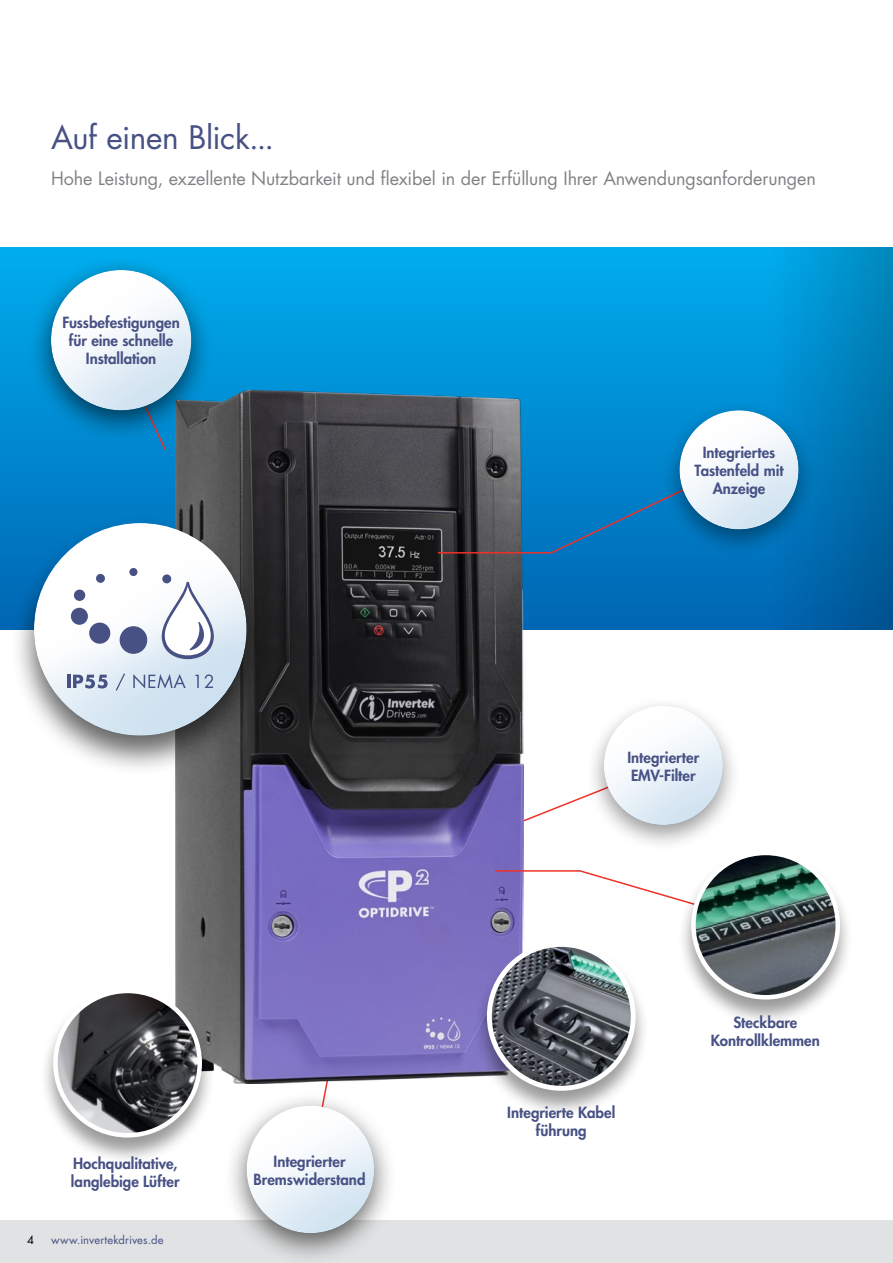
<style>
.page{position:relative;width:893px;height:1263px;background:#fff}
.page>*{position:absolute;margin:0;border:0;box-sizing:border-box;transform-origin:0 0}
.t1{font:31.5px "Futura Std";letter-spacing:-.015em;color:#475184}
.Page_Intro{font:18px "Futura Std";letter-spacing:-.005em;color:#808285}
.t2{font:800 15px/18px "Futura Std";color:#475184;text-align:center}
.t3{font:11.25px "Futura Std";letter-spacing:.01em;color:#475184}
.t4{font:11.25px "Futura Std";color:#000}
</style>
<div class="page">
<svg style="left:324px;top:1083px;width:4px;height:8px"></svg>
<svg style="left:523px;top:764px;width:62px;height:71px"></svg>
<div style="left:0;top:247px;width:893px;height:382px;background:linear-gradient(to bottom,#00adee,#0066b3)"></div>
<svg style="left:767px;top:247px;width:126px;height:382px;background:#007ab9"></svg>
<img style="left:175px;top:390px;width:348px;height:693px">
<div style="left:0;top:1220px;width:893px;height:43px;background:#e1e2e3"></div>
<svg style="left:493px;top:869px;width:184px;height:58px"></svg>
<div style="left:223px;top:1091px;width:175px;height:172px;background:#000;opacity:.6"></div>
<div style="left:246px;top:1104px;width:130px;height:131px;background:#0066b3;opacity:.2"></div>
<div style="left:585px;top:696px;width:156px;height:156px;background:#000;opacity:.4"></div>
<div style="left:603px;top:705px;width:122px;height:122px;background:#0066b3;opacity:.2"></div>
<svg style="left:113px;top:442px;width:54px;height:9px"></svg>
<div style="left:28px;top:255px;width:186px;height:187px;background:#000;opacity:.6"></div>
<div style="left:50px;top:269px;width:144px;height:144px;background:#0066b3;opacity:.2"></div>
<svg style="left:436px;top:449px;width:225px;height:105px;background:#1f6895"></svg>
<div style="left:39px;top:988px;width:177px;height:176px;background:#000;opacity:.4"></div>
<img style="left:55px;top:991px;width:145px;height:144px">
<div style="left:53px;top:989px;width:149px;height:148px;border:4px solid #fff;border-radius:50%"></div>
<div style="left:473px;top:941px;width:177px;height:176px;background:#000;opacity:.4"></div>
<img style="left:489px;top:944px;width:144px;height:144px;border-radius:72px">
<div style="left:487px;top:942px;width:149px;height:149px;border:5px solid #fff;border-radius:50%"></div>
<div style="left:677px;top:850px;width:177px;height:176px;background:#000;opacity:.4"></div>
<img style="left:693px;top:853px;width:145px;height:144px;border-radius:72px">
<div style="left:691px;top:851px;width:149px;height:148px;border:4px solid #fff;border-radius:50%"></div>
<div style="left:11px;top:517px;width:259px;height:259px;background:#000;opacity:.6"></div>
<div style="left:32px;top:521px;width:216px;height:142px;background:#fff;opacity:.75"></div>
<div style="left:32px;top:542px;width:216px;height:195px;background:#0066b3;opacity:.2"></div>
<div style="left:661px;top:400px;width:156px;height:156px;background:#000;opacity:.4"></div>
<div style="left:679px;top:409px;width:121px;height:123px;background:#0066b3;opacity:.2"></div>
<svg style="left:67px;top:675px;width:41px;height:13px"></svg>
<svg style="left:116px;top:673px;width:9px;height:18px"></svg>
<svg style="left:133px;top:674px;width:53px;height:15px"></svg>
<svg style="left:195px;top:674px;width:18px;height:14px"></svg>
<svg style="left:156px;top:582px;width:58px;height:77px"></svg>
<div style="left:89px;top:623px;width:21px;height:21px;background:#475184;border-radius:50%"></div>
<div style="left:71px;top:608px;width:17px;height:17px;background:#475184;border-radius:50%"></div>
<div style="left:74px;top:589px;width:11px;height:12px;background:#475184;border-radius:50%"></div>
<div style="left:96px;top:574px;width:9px;height:9px;background:#475184;border-radius:50%"></div>
<div style="left:129px;top:568px;width:8px;height:8px;background:#475184;border-radius:50%"></div>
<div style="left:162px;top:574px;width:9px;height:9px;background:#475184;border-radius:50%"></div>
<div style="left:120px;top:626px;width:27px;height:28px;background:#475184;border-radius:50%"></div>
<h1 class="t1" style="left:51px;top:117px;width:225px">Auf einen Blick...</h1>
<p class="Page_Intro" style="left:51px;top:167px;width:766px">Hohe Leistung, exzellente Nutzbarkeit und flexibel in der Erfüllung Ihrer Anwendungsanforderungen</p>
<p class="t2" style="left:63px;top:314px;width:119px">Fussbefestigungen für eine schnelle<br>Installation</p>
<p class="t2" style="left:71px;top:1154px;width:110px;text-align:left">Hochqualitative, langlebige Lüfter</p>
<p class="t4" style="left:27px;top:1232px;width:8px">4</p>
<p class="t3" style="left:51px;top:1232px;width:114px">www.invertekdrives.de</p>
<p class="t2" style="left:254px;top:1152px;width:113px">Integrierter<br>Bremswiderstand</p>
<p class="t2" style="left:695px;top:443px;width:90px">Integriertes<br>Tastenfeld mit<br>Anzeige</p>
<p class="t2" style="left:627px;top:748px;width:74px;text-align:left">Integrierter<br>EMV-Filter</p>
<p class="t2" style="left:507px;top:1103px;width:110px">Integrierte Kabel führung</p>
<p class="t2" style="left:711px;top:1013px;width:111px">Steckbare<br>Kontrollklemmen</p>
</div>
